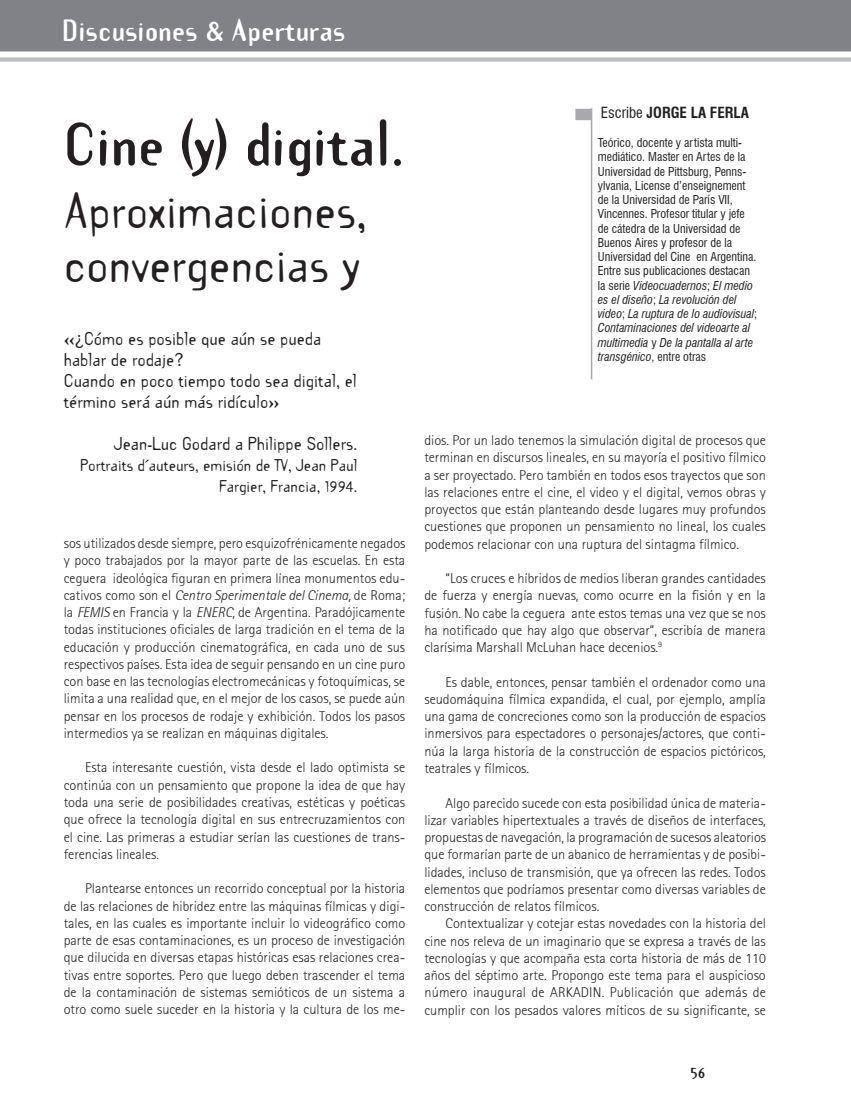
<style>
.page{position:relative;width:851px;height:1106px;background:#fff}
.page>*{position:absolute;margin:0;border:0;box-sizing:border-box;transform-origin:0 0}
.titulo_1{font:700 54px "Template Gothic";color:#231f20}
.titulo_1-2{font:45px/54px "Template Gothic";color:#231f20}
.t1{font:700 27px "Template Gothic";color:#fff}
.copete{font:16.5px/21px "Template Gothic";color:#231f20}
.copete-2{font:15px/21px "Template Gothic";color:#231f20;text-align:right}
._0_autor{font:700 condensed 15px "Swiss 721 BT";color:#231f20}
._0_texto{font:300 14.25px/17.2px "AT Rotis Sans Serif";color:#231f20;text-align:justify}
.t2{font:700 14.25px "Template Gothic";color:#231f20}
._0_curriculum{font:condensed 12px/14.2px "Swiss 721 BT";color:#231f20}
.s1{font-family:"AT Rot San Ser Lig Ita";font-weight:400}
.s2{font-weight:400}
.s3{font-style:italic}
</style>
<div class="page">
<svg style="left:0;top:57px;width:850px;height:5px;background:#c5c6c8"></svg>
<div style="left:0;top:0;width:850px;height:51px;background:#808285"></div>
<hr style="left:590px;top:108px;width:2px;height:271px;background:#a8a9ad">
<div style="left:575px;top:109px;width:17px;height:11px;background:#a8a9ad"></div>
<p class="t1" style="left:62px;top:11px;width:285px">Discusiones &amp; Aperturas</p>
<p class="titulo_1" style="left:64px;top:106px;width:342px">Cine (y) digital.</p>
<p class="titulo_1-2" style="left:64px;top:181px;width:305px">Aproximaciones, convergencias y</p>
<p class="copete" style="left:64px;top:327px;width:259px">«¿Cómo es posible que aún se pueda hablar de rodaje?</p>
<p class="copete" style="left:64px;top:369px;width:294px">Cuando en poco tiempo todo sea digital, el término será aún más ridículo»</p>
<p class="copete" style="left:114px;top:432px;width:244px">Jean-Luc Godard a Philippe Sollers.</p>
<p class="copete-2" style="left:80px;top:453px;width:279px">Portraits d´auteurs, emisión de TV, Jean Paul<br>Fargier, Francia, 1994.</p>
<p class="_0_texto" style="left:64px;top:534px;width:343px">sos utilizados desde siempre, pero esquizofrénicamente negados y poco trabajados por la mayor parte de las escuelas. En esta ceguera ideológica figuran en primera línea monumentos edu&shy;cativos como son el <span class="s1">Centro Sperimentale del Cinema,</span> de Roma; la <span class="s1">FEMIS</span> en Francia y la <span class="s1">ENERC,</span> de Argentina. Paradójicamente todas instituciones oficiales de larga tradición en el tema de la educación y producción cinematográfica, en cada uno de sus respectivos países. Esta idea de seguir pensando en un cine puro con base en las tecnologías electromecánicas y fotoquímicas, se limita a una realidad que, en el mejor de los casos, se puede aún pensar en los procesos de rodaje y exhibición. Todos los pasos intermedios ya se realizan en máquinas digitales.</p>
<p class="_0_texto" style="left:64px;top:759px;width:343px;text-indent:21px">Esta interesante cuestión, vista desde el lado optimista se continúa con un pensamiento que propone la idea de que hay toda una serie de posibilidades creativas, estéticas y poéticas que ofrece la tecnología digital en sus entrecruzamientos con el cine. Las primeras a estudiar serían las cuestiones de trans&shy;ferencias lineales.</p>
<p class="_0_texto" style="left:64px;top:879px;width:343px;text-indent:21px">Plantearse entonces un recorrido conceptual por la historia de las relaciones de hibridez entre las máquinas fílmicas y digi&shy;tales, en las cuales es importante incluir lo videográfico como parte de esas contaminaciones, es un proceso de investigación que dilucida en diversas etapas históricas esas relaciones crea&shy;tivas entre soportes. Pero que luego deben trascender el tema de la contaminación de sistemas semióticos de un sistema a otro como suele suceder en la historia y la cultura de los me-</p>
<p class="_0_autor" style="left:600px;top:103px;width:150px"><span class="s2">Escribe</span> JORGE LA FERLA</p>
<p class="_0_curriculum" style="left:597px;top:136px;width:161px">Teórico, docente y artista multi&shy;mediático. Master en Artes de la<br>Universidad de Pittsburg, Penns&shy;ylvania, License d’enseignement de la Universidad de París VII,<br>Vincennes. Profesor titular y jefe de cátedra de la Universidad de<br>Buenos Aires y profesor de la<br>Universidad del Cine en Argentina.<br>Entre sus publicaciones destacan la serie <span class="s3">Videocuadernos</span>; <span class="s3">El medio es el diseño</span>; <span class="s3">La revolución del video</span>; <span class="s3">La ruptura de lo audiovisual</span>;<br><span class="s3">Contaminaciones del videoarte al multimedia</span> y <span class="s3">De la pantalla al arte transgénico</span>, entre otras</p>
<p class="_0_texto" style="left:424px;top:431px;width:343px">dios. Por un lado tenemos la simulación digital de procesos que terminan en discursos lineales, en su mayoría el positivo fílmico a ser proyectado. Pero también en todos esos trayectos que son las relaciones entre el cine, el video y el digital, vemos obras y proyectos que están planteando desde lugares muy profundos cuestiones que proponen un pensamiento no lineal, los cuales podemos relacionar con una ruptura del sintagma fílmico.</p>
<p class="_0_texto" style="left:424px;top:569px;width:343px;text-indent:21px">“Los cruces e híbridos de medios liberan grandes cantidades de fuerza y energía nuevas, como ocurre en la fisión y en la fusión. No cabe la ceguera ante estos temas una vez que se nos ha notificado que hay algo que observar”, escribía de manera clarísima Marshall McLuhan hace decenios.<sup>9</sup></p>
<p class="_0_texto" style="left:424px;top:673px;width:343px;text-indent:21px">Es dable, entonces, pensar también el ordenador como una seudomáquina fílmica expandida, el cual, por ejemplo, amplía una gama de concreciones como son la producción de espacios inmersivos para espectadores o personajes/actores, que conti&shy;núa la larga historia de la construcción de espacios pictóricos, teatrales y fílmicos.</p>
<p class="_0_texto" style="left:424px;top:794px;width:343px;text-indent:21px">Algo parecido sucede con esta posibilidad única de materia&shy;lizar variables hipertextuales a través de diseños de interfaces, propuestas de navegación, la programación de sucesos aleatorios que formarían parte de un abanico de herramientas y de posibi&shy;lidades, incluso de transmisión, que ya ofrecen las redes. Todos elementos que podríamos presentar como diversas variables de construcción de relatos fílmicos.</p>
<p class="_0_texto" style="left:424px;top:914px;width:343px;text-indent:21px">Contextualizar y cotejar estas novedades con la historia del cine nos releva de un imaginario que se expresa a través de las tecnologías y que acompaña esta corta historia de más de 110 años del séptimo arte. Propongo este tema para el auspicioso número inaugural de ARKADIN. Publicación que además de cumplir con los pesados valores míticos de su significante, se</p>
<p class="t2" style="left:690px;top:1062px;width:17px">56</p>
</div>
